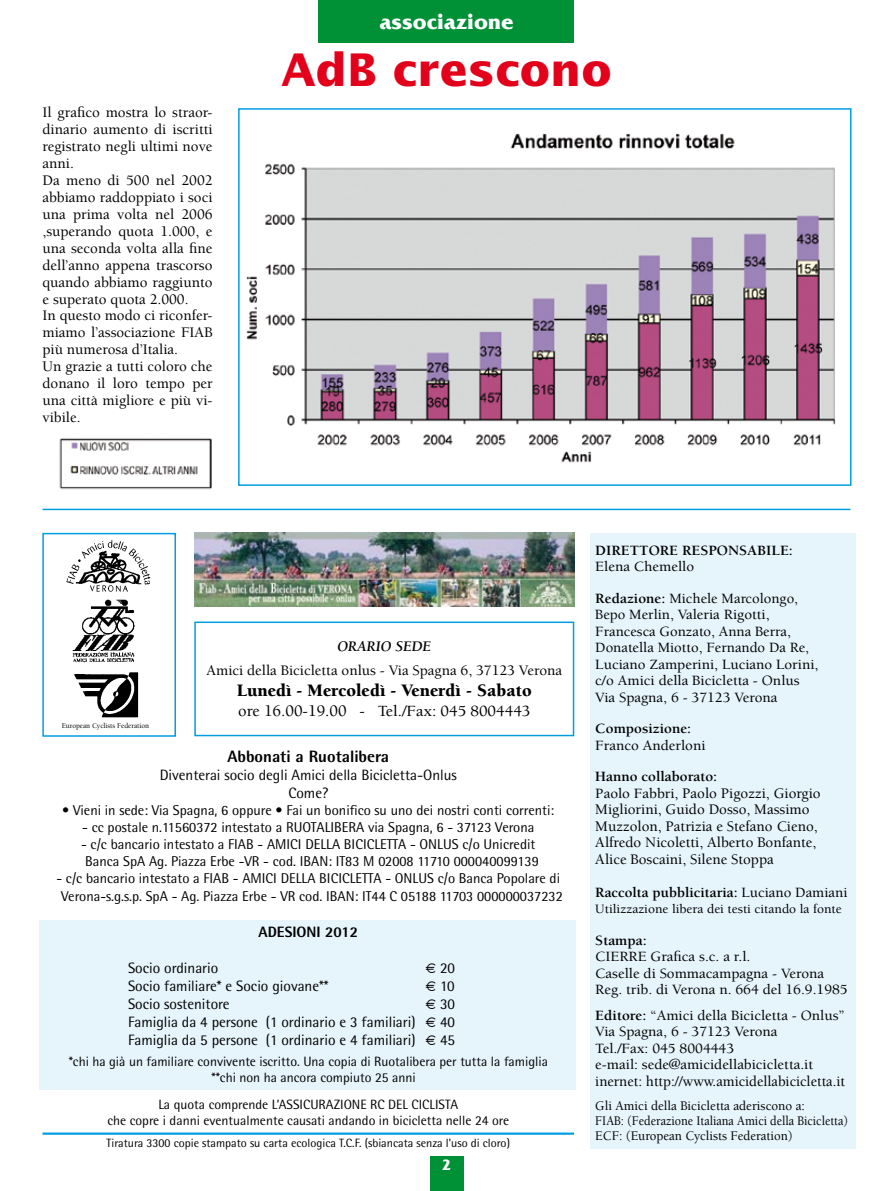
<style>
.page{position:relative;width:893px;height:1191px;background:#fff}
.page>*{position:absolute;margin:0;border:0;box-sizing:border-box;transform-origin:0 0}
.t1{font:700 45px "Lucida Sans";color:#e2001a}
.t2{font:700 21px "Friz Qua T";color:#fff}
.t3{font:900 18px "Berkeley";color:#000}
.t4{font:800 16.5px "Rotis Semi Sans";color:#000}
.t5{font:500 16.05px "Berkeley";color:#000}
.t6{font:500 15px/17px "Berkeley";color:#000}
.t7{font:15px/18px "Rotis Semi Sans";color:#000;text-align:center}
.t8{font:800 15px "Rotis Semi Sans";color:#000}
.t9{font:italic 700 15px "Berkeley";color:#000}
.t10{font:700 15px "Friz Qua T";color:#fff}
.t11{font:500 14.85px "Berkeley";color:#000}
.t12{font:500 14.55px/16.5px "Berkeley";color:#000}
.t13{font:700 14.55px "Berkeley";color:#000}
.t14{font:14.25px/17.1px "Rotis Semi Sans";color:#000}
.t15{font:13.5px/16.2px "Rotis Semi Sans";color:#000;text-align:center}
.t16{font:500 13.5px/15px "Berkeley";color:#000}
.t17{font:500 13.05px "Berkeley";color:#000}
.t18{font:12px "Rotis Semi Sans";color:#000}
.t19{font:500 7.5px "Berkeley";color:#000;scale:.95 1}
.s1{font-size:16.5px}
.s2{font-weight:700}
.s3{font-size:14.55px}
.s4{font-weight:500}
</style>
<div class="page">
<div style="left:42px;top:533px;width:134px;height:203px;border:2px solid #009ee0"></div>
<div style="left:40px;top:919px;width:536px;height:170px;background:#e6f4fc"></div>
<div style="left:590px;top:533px;width:265px;height:615px;background:#e6f4fc"></div>
<div style="left:319px;top:0;width:255px;height:43px;background:#009036"></div>
<img style="left:72px;top:599px;width:63px;height:64px">
<div style="left:194px;top:621px;width:380px;height:115px;border:2px solid #009ee0"></div>
<img style="left:195px;top:533px;width:379px;height:74px">
<hr style="left:43px;top:508px;width:807px;height:2px;background:#009ee0">
<hr style="left:43px;top:1132px;width:531px;height:2px;background:#009ee0">
<img style="left:74px;top:672px;width:65px;height:46px">
<div style="left:430px;top:1156px;width:33px;height:35px;background:#009036"></div>
<img style="left:56px;top:532px;width:105px;height:60px">
<img style="left:246px;top:133px;width:590px;height:330px">
<img style="left:59px;top:438px;width:153px;height:52px">
<div style="left:238px;top:108px;width:613px;height:378px;border:2px solid #009ee0"></div>
<h2 class="t2" style="left:380px;top:9px;width:135px">associazione</h2>
<p class="t6" style="left:43px;top:104px;width:172px">Il grafico mostra lo straor&shy;dinario aumento di iscritti registrato negli ultimi nove anni.<br>Da meno di 500 nel 2002 abbiamo raddoppiato i soci una prima volta nel 2006 ,superando quota 1.000, e una seconda volta alla fine dell’anno appena trascorso quando abbiamo raggiunto e superato quota 2.000.<br>In questo modo ci riconfer&shy;miamo l’associazione FIAB più numerosa d’Italia.<br>Un grazie a tutti coloro che donano il loro tempo per una città migliore e più vi&shy;vibile.</p>
<h1 class="t1" style="left:281px;top:43px;width:332px">AdB crescono</h1>
<p class="t19" style="left:62px;top:721px;width:93px">European Cyclists Federation</p>
<p class="t9" style="left:337px;top:638px;width:95px">ORARIO SEDE</p>
<p class="t11" style="left:206px;top:662px;width:357px">Amici della Bicicletta onlus - Via Spagna 6, 37123 Verona</p>
<p class="t3" style="left:237px;top:681px;width:297px">Lunedì - Mercoledì - Venerdì - Sabato</p>
<p class="t5" style="left:238px;top:702px;width:294px"><span class="s1">ore 16.00-19.00 -</span> Tel./Fax: 045 8004443</p>
<p class="t4" style="left:227px;top:745px;width:163px">Abbonati a Ruotalibera</p>
<p class="t7" style="left:160px;top:765px;width:299px">Diventerai socio degli Amici della Bicicletta-Onlus<br>Come?</p>
<p class="t14" style="left:62px;top:801px;width:493px">• Vieni in sede: Via Spagna, 6 oppure • Fai un bonifico su uno dei nostri conti correnti:</p>
<p class="t14" style="left:82px;top:818px;width:454px">- cc postale n.11560372 intestato a RUOTALIBERA via Spagna, 6 - 37123 Verona</p>
<p class="t14" style="left:81px;top:835px;width:459px">- c/c bancario intestato a FIAB - AMICI DELLA BICICLETTA - ONLUS c/o Unicredit<br>Banca SpA Ag. Piazza Erbe -VR - cod. IBAN: IT83 M 02008 11710 000040099139</p>
<p class="t14" style="left:56px;top:869px;width:508px;line-height:18px;text-align:center">- c/c bancario intestato a FIAB - AMICI DELLA BICICLETTA - ONLUS c/o Banca Popolare di<br>Verona-s.g.s.p. SpA - Ag. Piazza Erbe - VR cod. IBAN: IT44 C 05188 11703 000000037232</p>
<p class="t8" style="left:258px;top:922px;width:101px">ADESIONI 2012</p>
<p class="t7" style="left:128px;top:959px;width:92px">Socio ordinario</p>
<p class="t7" style="left:440px;top:959px;width:17px">20</p>
<p class="t7" style="left:128px;top:977px;width:202px">Socio familiare* e Socio giovane**</p>
<p class="t7" style="left:440px;top:977px;width:16px">10</p>
<p class="t7" style="left:128px;top:995px;width:103px">Socio sostenitore</p>
<p class="t7" style="left:440px;top:995px;width:17px">30</p>
<p class="t7" style="left:128px;top:1013px;width:289px">Famiglia da 4 persone (1 ordinario e 3 familiari)</p>
<p class="t7" style="left:440px;top:1013px;width:17px">40</p>
<p class="t7" style="left:128px;top:1031px;width:289px">Famiglia da 5 persone (1 ordinario e 4 familiari)</p>
<p class="t7" style="left:440px;top:1031px;width:17px">45</p>
<p class="t15" style="left:211px;top:1053px;width:338px;text-align:left;text-indent:-143px">*chi ha già un familiare convivente iscritto. Una copia di Ruotalibera per tutta la famiglia **chi non ha ancora compiuto 25 anni</p>
<p class="t15" style="left:107px;top:1095px;width:403px">La quota comprende L’ASSICURAZIONE RC DEL CICLISTA<br>che copre i danni eventualmente causati andando in bicicletta nelle 24 ore</p>
<p class="t18" style="left:107px;top:1135px;width:405px">Tiratura 3300 copie stampato su carta ecologica T.C.F. (sbiancata senza l’uso di cloro)</p>
<p class="t10" style="left:442px;top:1155px;width:11px">2</p>
<p class="t13" style="left:595px;top:542px;width:199px">DIRETTORE RESPONSABILE:</p>
<p class="t12" style="left:595px;top:551px;width:204px;line-height:31.5px">Elena Chemello<br><span class="s2">Redazione:</span> Michele Marcolongo,</p>
<p class="t12" style="left:595px;top:606px;width:225px">Bepo Merlin, Valeria Rigotti,<br>Francesca Gonzato, Anna Berra,<br>Donatella Miotto, Fernando Da Re,<br>Luciano Zamperini, Luciano Lorini, c/o Amici della Bicicletta - Onlus<br>Via Spagna, 6 - 37123 Verona</p>
<p class="t13" style="left:595px;top:721px;width:97px">Composizione:</p>
<p class="t12" style="left:595px;top:737px;width:112px">Franco Anderloni</p>
<p class="t13" style="left:595px;top:769px;width:123px">Hanno collaborato:</p>
<p class="t6" style="left:595px;top:785px;width:227px;line-height:16.5px"><span class="s3">Paolo Fabbri,</span> Paolo Pigozzi, Giorgio Migliorini, Guido Dosso, Massimo Muzzolon, Patrizia e Stefano Cieno, Alfredo Nicoletti, Alberto Bonfante, Alice Boscaini, Silene Stoppa</p>
<p class="t13" style="left:595px;top:884px;width:254px">Raccolta pubblicitaria: <span class="s4">Luciano Damiani</span></p>
<p class="t17" style="left:595px;top:902px;width:248px">Utilizzazione libera dei testi citando la fonte</p>
<p class="t13" style="left:595px;top:932px;width:53px">Stampa:</p>
<p class="t12" style="left:595px;top:948px;width:254px">CIERRE Grafica s.c. a r.l.<br>Caselle di Sommacampagna - Verona<br>Reg. trib. di Verona n. 664 del 16.9.1985</p>
<p class="t12" style="left:595px;top:1007px;width:251px"><span class="s2">Editore:</span> “Amici della Bicicletta - Onlus” Via Spagna, 6 - 37123 Verona<br>Tel./Fax: 045 8004443<br>e-mail: sede@amicidellabicicletta.it</p>
<p class="t6" style="left:595px;top:1073px;width:251px">inernet: http://www.amicidellabicicletta.it</p>
<p class="t16" style="left:595px;top:1098px;width:254px">Gli Amici della Bicicletta aderiscono a:<br>FIAB: (Federazione Italiana Amici della Bicicletta)<br>ECF: (European Cyclists Federation)</p>
</div>
